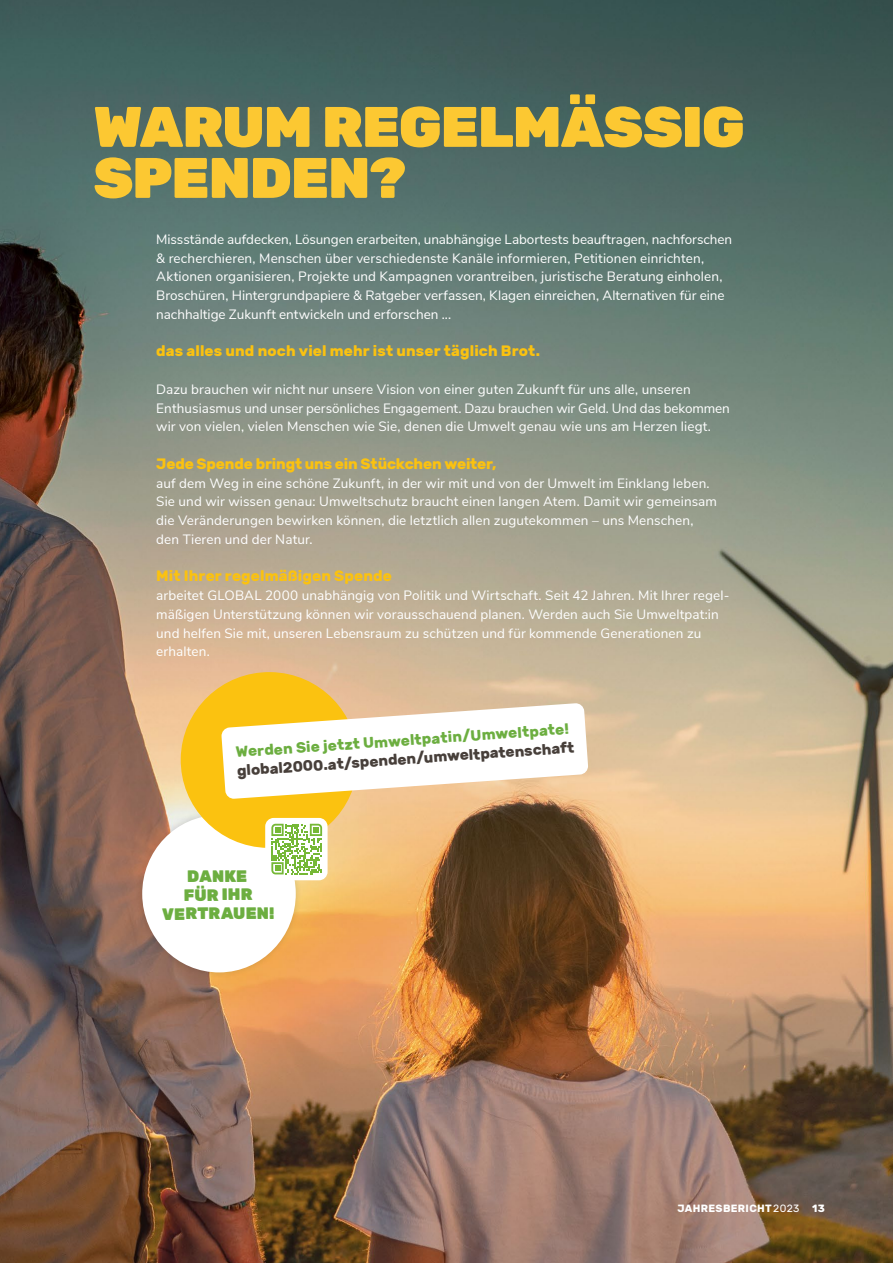
<style>
.page{position:relative;width:893px;height:1263px;background:#fff}
.page>*{position:absolute;margin:0;border:0;box-sizing:border-box;transform-origin:0 0}
.t1{font:900 57px/51px "Rubik";letter-spacing:-.015em;color:#fcc832}
.t2{font:900 16.5px/18.8px "Rubik";color:#6cae40;text-align:center}
.t3{font:700 15px "Rubik";letter-spacing:.01em;color:#fbc210}
.t4{font:700 15px "Rubik";color:#473f3a}
.t5{font:700 15px "Rubik";letter-spacing:-.01em;color:#fbc210}
.t6{font:700 15px "Rubik";color:#6cae40}
.t7{font:13.5px/18.8px "Nunito Sans";letter-spacing:.01em;color:#fff}
.t8{font:700 10.5px "Rubik";letter-spacing:.035em;color:#fff}
.s1{font-weight:400}
</style>
<div class="page">
<img style="left:0;top:0;width:893px;height:1263px">
<svg style="left:134px;top:671px;width:454px;height:309px"></svg>
<h1 class="t1" style="left:94px;top:103px;width:653px">WARUM REGELMÄSSIG<br>SPENDEN?</h1>
<p class="t7" style="left:156px;top:229px;width:577px">Missstände aufdecken, Lösungen erarbeiten, unabhängige Labortests beauftragen, nachforschen &amp; recherchieren, Menschen über verschiedenste Kanäle informieren, Petitionen einrichten, Aktionen organisieren, Projekte und Kampagnen vorantreiben, juristische Beratung einholen, Broschüren, Hintergrundpapiere &amp; Ratgeber verfassen, Klagen einreichen, Alternativen für eine nachhaltige Zukunft entwickeln und erforschen ...</p>
<p class="t3" style="left:156px;top:342px;width:385px">das alles und noch viel mehr ist unser täglich Brot.</p>
<p class="t7" style="left:156px;top:379px;width:575px">Dazu brauchen wir nicht nur unsere Vision von einer guten Zukunft für uns alle, unseren<br>Enthusiasmus und unser persönliches Engagement. Dazu brauchen wir Geld. Und das bekommen wir von vielen, vielen Menschen wie Sie, denen die Umwelt genau wie uns am Herzen liegt.</p>
<p class="t5" style="left:156px;top:455px;width:342px">Jede Spende bringt uns ein Stückchen weiter,</p>
<p class="t7" style="left:156px;top:473px;width:562px">auf dem Weg in eine schöne Zukunft, in der wir mit und von der Umwelt im Einklang leben.<br>Sie und wir wissen genau: Umweltschutz braucht einen langen Atem. Damit wir gemeinsam die Veränderungen bewirken können, die letztlich allen zugutekommen – uns Menschen, den Tieren und der Natur.</p>
<p class="t3" style="left:156px;top:567px;width:237px">Mit Ihrer regelmäßigen Spende</p>
<p class="t7" style="left:156px;top:585px;width:575px">arbeitet GLOBAL 2000 unabhängig von Politik und Wirtschaft. Seit 42 Jahren. Mit Ihrer regel&shy;mäßigen Unterstützung können wir vorausschauend planen. Werden auch Sie Umweltpat:in und helfen Sie mit, unseren Lebensraum zu schützen und für kommende Generationen zu erhalten.</p>
<p class="t6" style="left:235px;top:743px;width:335px;rotate:-4deg">Werden Sie jetzt Umweltpatin/Umweltpate!</p>
<p class="t4" style="left:236px;top:762px;width:339px;rotate:-4deg">global2000.at/spenden/umweltpatenschaft</p>
<p class="t2" style="left:161px;top:868px;width:114px;rotate:-1deg">DANKE<br>FÜR IHR<br>VERTRAUEN!</p>
<p class="t8" style="left:678px;top:1202px;width:149px">JAHRESBERICHT<span class="s1">2023</span> 13</p>
</div>
